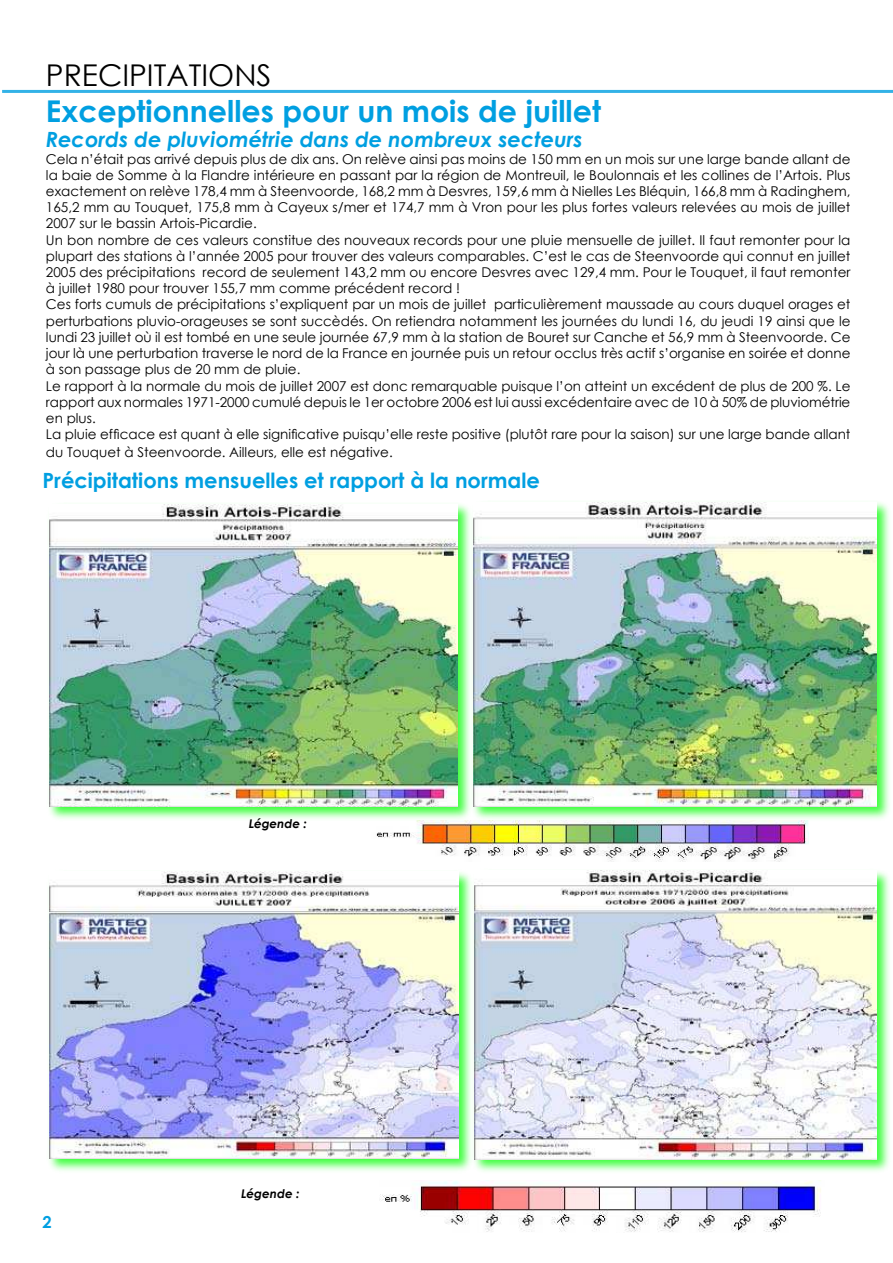
<style>
.page{position:relative;width:893px;height:1263px;background:#fff}
.page>*{position:absolute;margin:0;border:0;box-sizing:border-box;transform-origin:0 0}
.t1{font:700 30px "Century Gothic";color:#009fe1}
.t2{font:30px "Century Gothic";color:#000}
.t3{font:700 21px "Century Gothic";color:#009fe1}
.t4{font:italic 700 21px "Century Gothic";color:#009fe1}
.t5{font:700 16.5px "Century Gothic";color:#009fe1}
.t6{font:13.5px/16.2px "Century Gothic";color:#000}
.t7{font:italic 700 12px "Century Gothic";color:#000}
</style>
<div class="page">
<hr style="left:2px;top:90px;width:891px;height:3px;background:#33b2e7">
<img style="left:376px;top:821px;width:433px;height:41px">
<img style="left:380px;top:1180px;width:441px;height:52px">
<div style="left:47px;top:502px;width:425px;height:319px;background:#0f0;opacity:.75"></div>
<img style="left:49px;top:505px;width:408px;height:301px">
<div style="left:470px;top:500px;width:421px;height:322px;background:#0f0;opacity:.75"></div>
<img style="left:473px;top:502px;width:404px;height:304px">
<div style="left:47px;top:869px;width:427px;height:304px;background:#0f0;opacity:.75"></div>
<img style="left:49px;top:872px;width:409px;height:286px">
<div style="left:471px;top:868px;width:422px;height:307px;background:#0f0;opacity:.75"></div>
<img style="left:474px;top:871px;width:403px;height:288px">
<h1 class="t2" style="left:46px;top:63px;width:227px">PreciPitatioNs</h1>
<h1 class="t1" style="left:46px;top:98px;width:556px">Exceptionnelles pour un mois de juillet</h1>
<h2 class="t4" style="left:46px;top:130px;width:538px">Records de pluviométrie dans de nombreux secteurs</h2>
<p class="t6" style="left:46px;top:152px;width:806px">cela n’était pas arrivé depuis plus de dix ans. on relève ainsi pas moins de 150 mm en un mois sur une large bande allant de la baie de somme à la Flandre intérieure en passant par la région de montreuil, le Boulonnais et les collines de l’artois. Plus exactement on relève 178,4 mm à steenvoorde, 168,2 mm à desvres, 159,6 mm à Nielles les Bléquin, 166,8 mm à radinghem, 165,2 mm au touquet, 175,8 mm à cayeux s/mer et 174,7 mm à Vron pour les plus fortes valeurs relevées au mois de juillet 2007 sur le bassin artois-Picardie.<br>Un bon nombre de ces valeurs constitue des nouveaux records pour une pluie mensuelle de juillet. il faut remonter pour la plupart des stations à l’année 2005 pour trouver des valeurs comparables. c’est le cas de steenvoorde qui connut en juillet 2005 des précipitations record de seulement 143,2 mm ou encore desvres avec 129,4 mm. Pour le touquet, il faut remonter à juillet 1980 pour trouver 155,7 mm comme précédent record !<br>ces forts cumuls de précipitations s’expliquent par un mois de juillet particulièrement maussade au cours duquel orages et perturbations pluvio-orageuses se sont succèdés. on retiendra notamment les journées du lundi 16, du jeudi 19 ainsi que le lundi 23 juillet où il est tombé en une seule journée 67,9 mm à la station de Bouret sur canche et 56,9 mm à steenvoorde. ce jour là une perturbation traverse le nord de la France en journée puis un retour occlus très actif s’organise en soirée et donne à son passage plus de 20 mm de pluie.<br>le rapport à la normale du mois de juillet 2007 est donc remarquable puisque l’on atteint un excédent de plus de 200 %. le rapport aux normales 1971-2000 cumulé depuis le 1er octobre 2006 est lui aussi excédentaire avec de 10 à 50% de pluviométrie en plus.<br>La pluie eficace est quant à elle signiicative puisqu’elle reste positive (plutôt rare pour la saison) sur une large bande allant</p>
<p class="t6" style="left:46px;top:445px;width:348px">du touquet à steenvoorde. ailleurs, elle est négative.</p>
<h2 class="t3" style="left:43px;top:471px;width:499px">Précipitations mensuelles et rapport à la normale</h2>
<p class="t7" style="left:249px;top:818px;width:60px">Légende :</p>
<p class="t5" style="left:43px;top:1214px;width:11px">2</p>
<p class="t7" style="left:241px;top:1188px;width:60px">Légende :</p>
</div>
